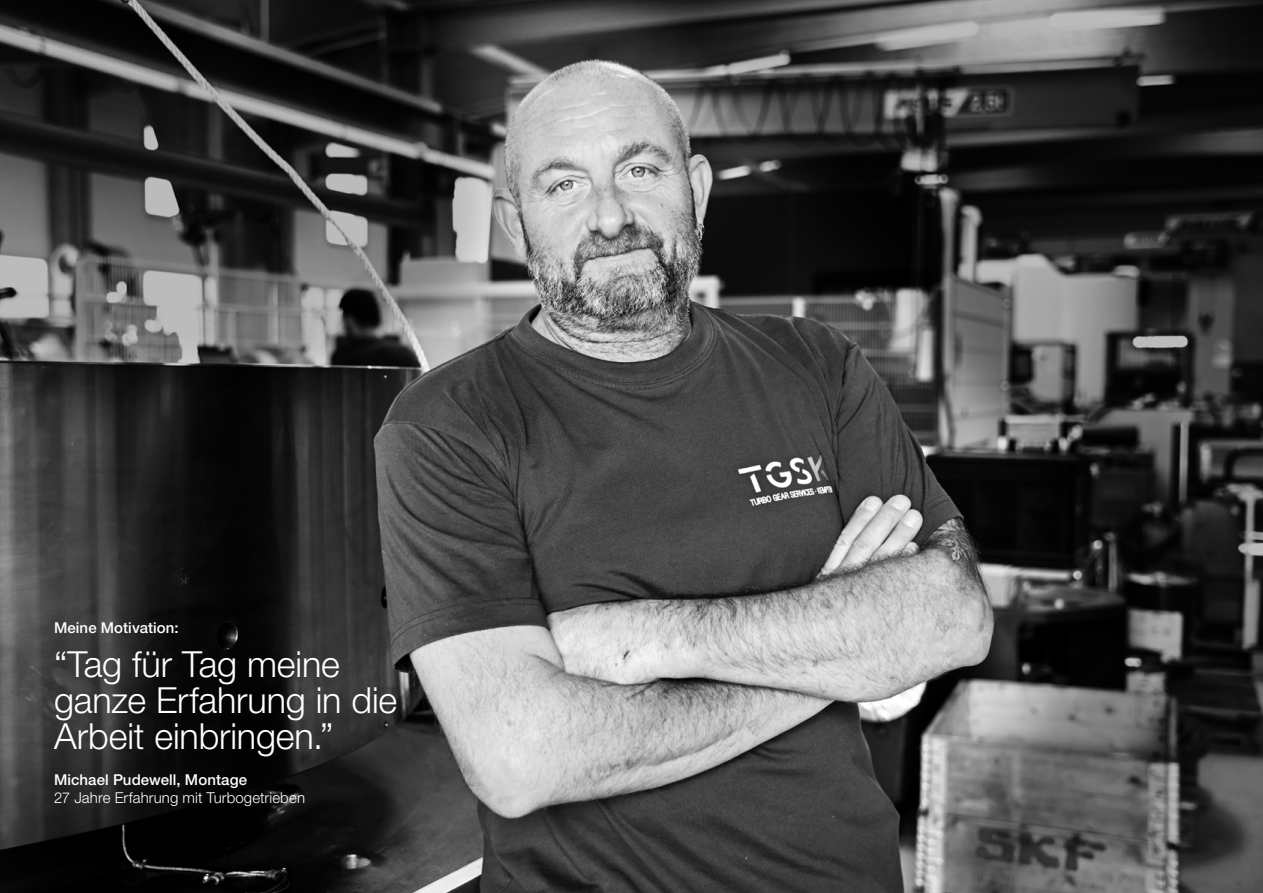
<style>
.page{position:relative;width:1263px;height:893px;background:#fff}
.page>*{position:absolute;margin:0;border:0;box-sizing:border-box;transform-origin:0 0}
.t1{font:300 36px/36px "Helvetica Neue LT Std";letter-spacing:-.005em;color:#fff}
.t2{font:500 15px "Helvetica Neue LT Std";letter-spacing:.005em;color:#fff}
.t3{font:300 15px "Helvetica Neue LT Std";letter-spacing:.005em;color:#fff}
</style>
<div class="page">
<img style="left:0;top:0;width:1263px;height:893px">
<p class="t2" style="left:54px;top:618px;width:126px">Meine Motivation:</p>
<p class="t1" style="left:54px;top:646px;width:345px">“Tag für Tag meine ganze Erfahrung in die<br>Arbeit einbringen.”</p>
<p class="t2" style="left:54px;top:771px;width:195px">Michael Pudewell, Montage</p>
<p class="t3" style="left:54px;top:789px;width:253px">27 Jahre Erfahrung mit Turbogetrieben</p>
</div>
